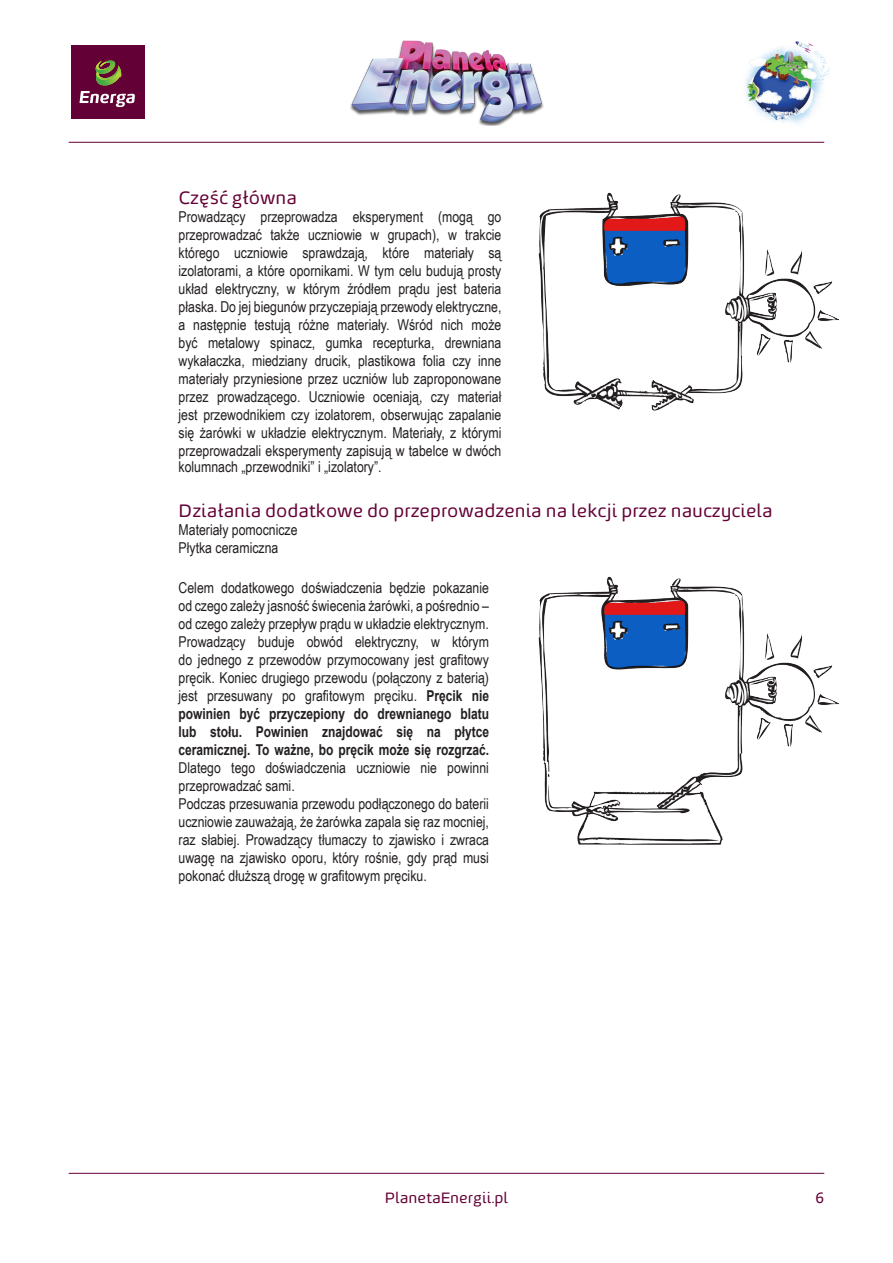
<style>
.page{position:relative;width:893px;height:1263px;background:#fff}
.page>*{position:absolute;margin:0;border:0;box-sizing:border-box;transform-origin:0 0}
.t1{font:18px "Energa";color:#630035}
.t2{font:15px/18px "Arial Narrow";color:#231f20;text-align:justify}
.t3{font:15px "Energa";color:#630035}
.s1{font-family:"Arial";font-weight:700}
</style>
<div class="page">
<hr style="left:69px;top:1173px;width:755px;height:1px;background:#630035">
<hr style="left:69px;top:142px;width:755px;height:1px;background:#630035">
<div style="left:71px;top:45px;width:73px;height:74px;background:#630035"></div>
<svg style="left:95px;top:60px;width:27px;height:25px"></svg>
<svg style="left:79px;top:91px;width:56px;height:16px"></svg>
<img style="left:350px;top:40px;width:194px;height:86px">
<img style="left:745px;top:41px;width:85px;height:83px">
<img style="left:538px;top:192px;width:301px;height:219px">
<img style="left:538px;top:576px;width:301px;height:269px">
<p class="t1" style="left:179px;top:186px;width:120px">Część główna</p>
<p class="t2" style="left:179px;top:207px;width:324px">Prowadzący przeprowadza eksperyment (mogą go przeprowadzać także uczniowie w grupach), w trakcie którego uczniowie sprawdzają, które materiały są izolatorami, a które opornikami. W tym celu budują prosty układ elektryczny, w którym źródłem prądu jest bateria płaska. Do jej biegunów przyczepiają przewody elektryczne, a następnie testują różne materiały. Wśród nich może być metalowy spinacz, gumka recepturka, drewniana wykałaczka, miedziany drucik, plastikowa folia czy inne materiały przyniesione przez uczniów lub zaproponowane przez prowadzącego. Uczniowie oceniają, czy materiał jest przewodnikiem czy izolatorem, obserwując zapalanie się żarówki w układzie elektrycznym. Materiały, z którymi przeprowadzali eksperymenty zapisują w tabelce w dwóch</p>
<p class="t2" style="left:179px;top:457px;width:204px">kolumnach „przewodniki” i „izolatory”.</p>
<p class="t1" style="left:179px;top:499px;width:596px">Działania dodatkowe do przeprowadzenia na lekcji przez nauczyciela</p>
<p class="t2" style="left:179px;top:520px;width:120px">Materiały pomocnicze</p>
<p class="t2" style="left:179px;top:538px;width:101px">Płytka ceramiczna</p>
<p class="t2" style="left:179px;top:578px;width:312px">Celem dodatkowego doświadczenia będzie pokazanie od czego zależy jasność świecenia żarówki, a pośrednio – od czego zależy przepływ prądu w układzie elektrycznym.</p>
<p class="t2" style="left:179px;top:632px;width:312px">Prowadzący buduje obwód elektryczny, w którym do jednego z przewodów przymocowany jest grafitowy pręcik. Koniec drugiego przewodu (połączony z baterią) jest przesuwany po grafitowym pręciku. <span class="s1">Pręcik nie powinien być przyczepiony do drewnianego blatu lub stołu. Powinien znajdować się na płytce ceramicznej. To ważne, bo pręcik może się rozgrzać.<br></span>Dlatego tego doświadczenia uczniowie nie powinni przeprowadzać sami.</p>
<p class="t2" style="left:179px;top:794px;width:312px">Podczas przesuwania przewodu podłączonego do baterii uczniowie zauważają, że żarówka zapala się raz mocniej, raz słabiej. Prowadzący tłumaczy to zjawisko i zwraca uwagę na zjawisko oporu, który rośnie, gdy prąd musi pokonać dłuższą drogę w grafitowym pręciku.</p>
<p class="t3" style="left:385px;top:1188px;width:125px">PlanetaEnergii.pl</p>
<p class="t3" style="left:815px;top:1188px;width:11px">6</p>
</div>
